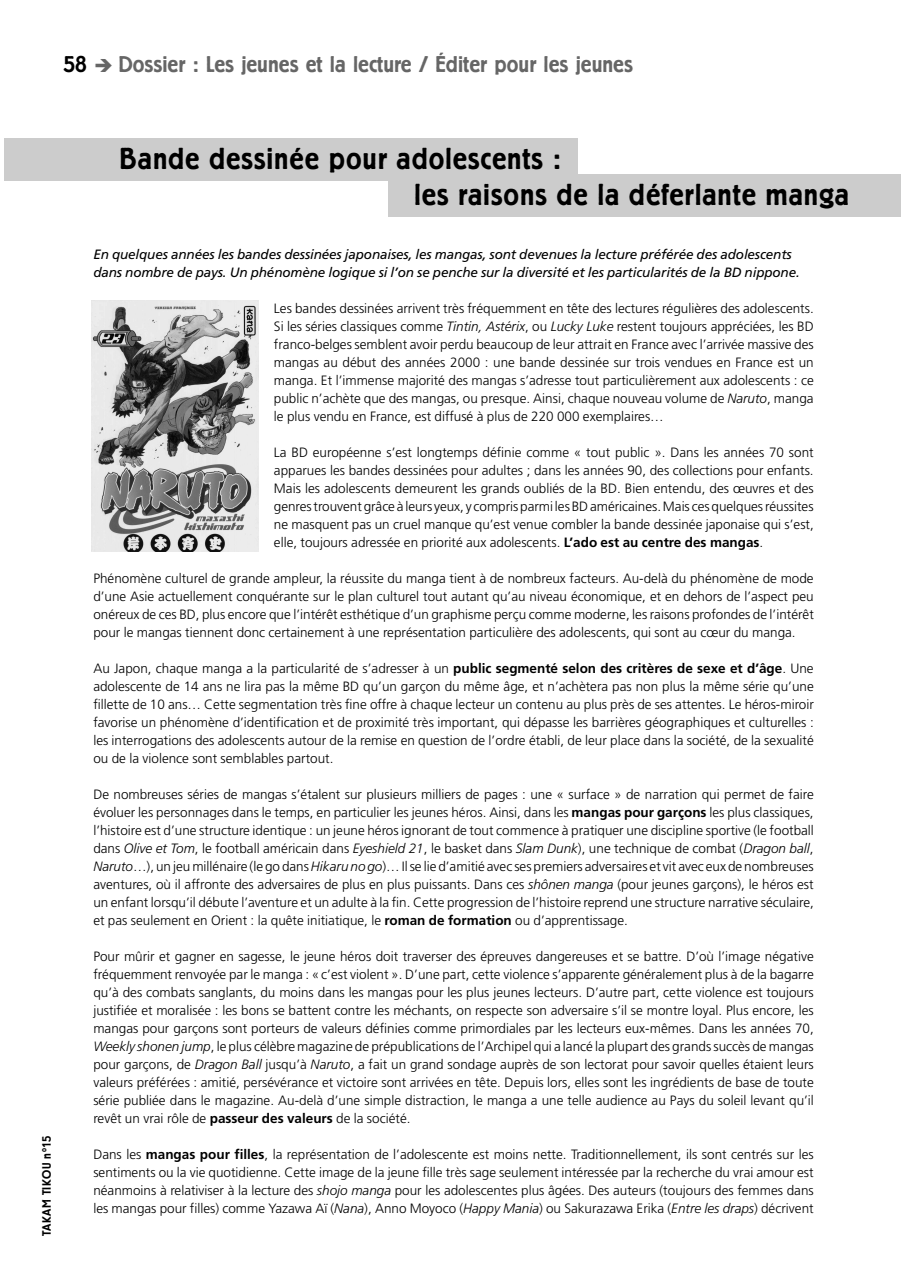
<style>
.page{position:relative;width:907px;height:1277px;background:#fff}
.page>*{position:absolute;margin:0;border:0;box-sizing:border-box;transform-origin:0 0}
.t1{font:500 30px "Berliner Grotesk";letter-spacing:.025em;color:#000}
.t2{font:500 22.5px "Berliner Grotesk";color:#666}
.t3{font:300 13.5px/18px "Frutiger";color:#000;text-align:justify}
.t4{font:italic 13.5px/18px "Frutiger";letter-spacing:-.01em;color:#000}
.t5{font:500 12px "Berliner Grotesk";letter-spacing:.035em;color:#000}
.s1{color:#000}
.s2{font-style:italic}
.s3{font-weight:700}
</style>
<div class="page">
<svg style="left:4px;top:138px;width:897px;height:414px"></svg>
<h2 class="t2" style="left:63px;top:56px;width:571px"><span class="s1">58</span> ➔ Dossier : Les jeunes et la lecture / Éditer pour les jeunes</h2>
<p class="t5" style="left:42px;top:1235px;width:102px;rotate:-90deg">TAKAM TIKOU nº15</p>
<h1 class="t1" style="left:119px;top:148px;width:443px">Bande dessinée pour adolescents :</h1>
<h1 class="t1" style="left:414px;top:184px;width:436px">les raisons de la déferlante manga</h1>
<p class="t4" style="left:93px;top:246px;width:708px">En quelques années les bandes dessinées japonaises, les mangas, sont devenues la lecture préférée des adolescents dans nombre de pays. Un phénomène logique si l’on se penche sur la diversité et les particularités de la BD nippone.</p>
<p class="t3" style="left:274px;top:300px;width:541px">Les bandes dessinées arrivent très fréquemment en tête des lectures régulières des adolescents.<br>Si les séries classiques comme <span class="s2">Tintin, Astérix</span>, ou <span class="s2">Lucky Luke</span> restent toujours appréciées, les BD franco-belges semblent avoir perdu beaucoup de leur attrait en France avec l’arrivée massive des mangas au début des années 2000 : une bande dessinée sur trois vendues en France est un manga. Et l’immense majorité des mangas s’adresse tout particulièrement aux adolescents : ce public n’achète que des mangas, ou presque. Ainsi, chaque nouveau volume de <span class="s2">Naruto</span>, manga le plus vendu en France, est diffusé à plus de 220 000 exemplaires…</p>
<p class="t3" style="left:274px;top:444px;width:541px">La BD européenne s’est longtemps définie comme « tout public ». Dans les années 70 sont apparues les bandes dessinées pour adultes ; dans les années 90, des collections pour enfants.<br>Mais les adolescents demeurent les grands oubliés de la BD. Bien entendu, des œuvres et des genres trouvent grâce à leurs yeux, y compris parmi les BD américaines. Mais ces quelques réussites ne masquent pas un cruel manque qu’est venue combler la bande dessinée japonaise qui s’est, elle, toujours adressée en priorité aux adolescents. <span class="s3">L’ado est au centre des mangas</span>.</p>
<p class="t3" style="left:93px;top:570px;width:722px">Phénomène culturel de grande ampleur, la réussite du manga tient à de nombreux facteurs. Au-delà du phénomène de mode d’une Asie actuellement conquérante sur le plan culturel tout autant qu’au niveau économique, et en dehors de l’aspect peu onéreux de ces BD, plus encore que l’intérêt esthétique d’un graphisme perçu comme moderne, les raisons profondes de l’intérêt pour le mangas tiennent donc certainement à une représentation particulière des adolescents, qui sont au cœur du manga.</p>
<p class="t3" style="left:93px;top:660px;width:722px">Au Japon, chaque manga a la particularité de s’adresser à un <span class="s3">public segmenté selon des critères de sexe et d’âge</span>. Une adolescente de 14 ans ne lira pas la même BD qu’un garçon du même âge, et n’achètera pas non plus la même série qu’une fillette de 10 ans… Cette segmentation très fine offre à chaque lecteur un contenu au plus près de ses attentes. Le héros-miroir favorise un phénomène d’identification et de proximité très important, qui dépasse les barrières géographiques et culturelles : les interrogations des adolescents autour de la remise en question de l’ordre établi, de leur place dans la société, de la sexualité ou de la violence sont semblables partout.</p>
<p class="t3" style="left:93px;top:786px;width:722px">De nombreuses séries de mangas s’étalent sur plusieurs milliers de pages : une « surface » de narration qui permet de faire évoluer les personnages dans le temps, en particulier les jeunes héros. Ainsi, dans les <span class="s3">mangas pour garçons</span> les plus classiques, l’histoire est d’une structure identique : un jeune héros ignorant de tout commence à pratiquer une discipline sportive (le football dans <span class="s2">Olive et Tom</span>, le football américain dans <span class="s2">Eyeshield 21</span>, le basket dans <span class="s2">Slam Dunk</span>), une technique de combat (<span class="s2">Dragon ball</span>, <span class="s2">Naruto</span>…), un jeu millénaire (le go dans <span class="s2">Hikaru no go</span>)… Il se lie d’amitié avec ses premiers adversaires et vit avec eux de nombreuses aventures, où il affronte des adversaires de plus en plus puissants. Dans ces <span class="s2">shônen manga</span> (pour jeunes garçons), le héros est un enfant lorsqu’il débute l’aventure et un adulte à la fin. Cette progression de l’histoire reprend une structure narrative séculaire, et pas seulement en Orient : la quête initiatique, le <span class="s3">roman de formation</span> ou d’apprentissage.</p>
<p class="t3" style="left:93px;top:948px;width:722px">Pour mûrir et gagner en sagesse, le jeune héros doit traverser des épreuves dangereuses et se battre. D’où l’image négative fréquemment renvoyée par le manga : « c’est violent ». D’une part, cette violence s’apparente généralement plus à de la bagarre qu’à des combats sanglants, du moins dans les mangas pour les plus jeunes lecteurs. D’autre part, cette violence est toujours justifiée et moralisée : les bons se battent contre les méchants, on respecte son adversaire s’il se montre loyal. Plus encore, les mangas pour garçons sont porteurs de valeurs définies comme primordiales par les lecteurs eux-mêmes. Dans les années 70, <span class="s2">Weekly shonen jump</span>, le plus célèbre magazine de prépublications de l’Archipel qui a lancé la plupart des grands succès de mangas pour garçons, de <span class="s2">Dragon Ball</span> jusqu’à <span class="s2">Naruto</span>, a fait un grand sondage auprès de son lectorat pour savoir quelles étaient leurs valeurs préférées : amitié, persévérance et victoire sont arrivées en tête. Depuis lors, elles sont les ingrédients de base de toute série publiée dans le magazine. Au-delà d’une simple distraction, le manga a une telle audience au Pays du soleil levant qu’il revêt un vrai rôle de <span class="s3">passeur des valeurs</span> de la société.</p>
<p class="t3" style="left:93px;top:1146px;width:721px">Dans les <span class="s3">mangas pour filles</span>, la représentation de l’adolescente est moins nette. Traditionnellement, ils sont centrés sur les sentiments ou la vie quotidienne. Cette image de la jeune fille très sage seulement intéressée par la recherche du vrai amour est néanmoins à relativiser à la lecture des <span class="s2">shojo manga</span> pour les adolescentes plus âgées. Des auteurs (toujours des femmes dans les mangas pour filles) comme Yazawa Aï (<span class="s2">Nana</span>), Anno Moyoco (<span class="s2">Happy Mania</span>) ou Sakurazawa Erika (<span class="s2">Entre les draps</span>) décrivent</p>
</div>
